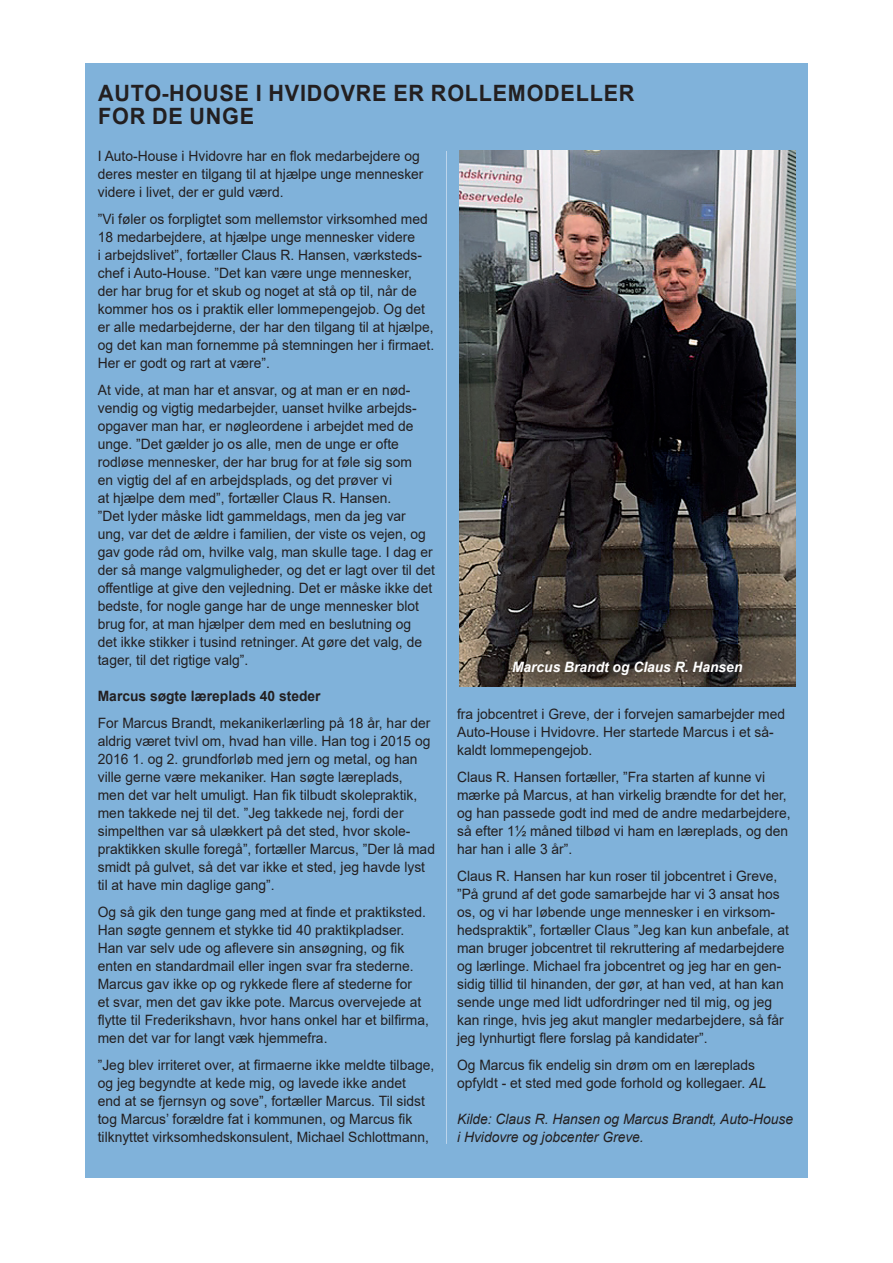
<style>
.page{position:relative;width:893px;height:1263px;background:#fff}
.page>*{position:absolute;margin:0;border:0;box-sizing:border-box;transform-origin:0 0}
.Overskrift_-_HVID{font:700 22.5px/22.5px "Arial";letter-spacing:.035em;color:#231f20;scale:.96 1}
.Brødtekst_-_HVID{font:14.25px/18px "Arial";color:#231f20}
.Kildeangivelse_-_HVI{font:italic 14.25px/18px "Arial";color:#231f20}
.Mellemrubrik_-_HVID{font:700 14.25px "Arial";color:#231f20}
.Billedtekst_-_SORT{font:italic 700 14.25px "Arial";color:#fff}
.s1{font-style:italic}
</style>
<div class="page">
<div style="left:85px;top:64px;width:723px;height:74px;background:#80b2da"></div>
<div style="left:85px;top:138px;width:723px;height:1040px;background:#80b2da"></div>
<hr style="left:446px;top:151px;width:1px;height:993px;background:#bcd5ec">
<img style="left:459px;top:151px;width:336px;height:536px">
<p class="Overskrift_-_HVID" style="left:98px;top:83px;width:560px">AUTO-HOUSE I HVIDOVRE ER ROLLEMODELLER<br>FOR DE UNGE</p>
<p class="Brødtekst_-_HVID" style="left:98px;top:147px;width:327px">I Auto-House i Hvidovre har en flok medarbejdere og deres mester en tilgang til at hjælpe unge mennesker videre i livet, der er guld værd.</p>
<p class="Brødtekst_-_HVID" style="left:98px;top:210px;width:338px">”Vi føler os forpligtet som mellemstor virksomhed med 18 medarbejdere, at hjælpe unge mennesker videre<br>i arbejdslivet”, fortæller Claus R. Hansen, værksteds&shy;chef i Auto-House. ”Det kan være unge mennesker, der har brug for et skub og noget at stå op til, når de kommer hos os i praktik eller lommepengejob. Og det er alle medarbejderne, der har den tilgang til at hjælpe, og det kan man fornemme på stemningen her i firmaet.<br>Her er godt og rart at være”.</p>
<p class="Brødtekst_-_HVID" style="left:98px;top:381px;width:339px">At vide, at man har et ansvar, og at man er en nød&shy;vendig og vigtig medarbejder, uanset hvilke arbejds&shy;opgaver man har, er nøgleordene i arbejdet med de unge. ”Det gælder jo os alle, men de unge er ofte rodløse mennesker, der har brug for at føle sig som<br>en vigtig del af en arbejdsplads, og det prøver vi<br>at hjælpe dem med”, fortæller Claus R. Hansen.<br>”Det lyder måske lidt gammeldags, men da jeg var ung, var det de ældre i familien, der viste os vejen, og gav gode råd om, hvilke valg, man skulle tage. I dag er der så mange valgmuligheder, og det er lagt over til det offentlige at give den vejledning. Det er måske ikke det bedste, for nogle gange har de unge mennesker blot brug for, at man hjælper dem med en beslutning og<br>det ikke stikker i tusind retninger. At gøre det valg, de tager, til det rigtige valg”.</p>
<p class="Mellemrubrik_-_HVID" style="left:98px;top:686px;width:224px">Marcus søgte læreplads 40 steder</p>
<p class="Brødtekst_-_HVID" style="left:98px;top:714px;width:339px">For Marcus Brandt, mekanikerlærling på 18 år, har der aldrig været tvivl om, hvad han ville. Han tog i 2015 og 2016 1. og 2. grundforløb med jern og metal, og han ville gerne være mekaniker. Han søgte læreplads,<br>men det var helt umuligt. Han fik tilbudt skolepraktik, men takkede nej til det. ”Jeg takkede nej, fordi der simpelthen var så ulækkert på det sted, hvor skole&shy;praktikken skulle foregå”, fortæller Marcus, ”Der lå mad smidt på gulvet, så det var ikke et sted, jeg havde lyst til at have min daglige gang”.</p>
<p class="Brødtekst_-_HVID" style="left:98px;top:903px;width:333px">Og så gik den tunge gang med at finde et praktiksted.<br>Han søgte gennem et stykke tid 40 praktikpladser.<br>Han var selv ude og aflevere sin ansøgning, og fik enten en standardmail eller ingen svar fra stederne.<br>Marcus gav ikke op og rykkede flere af stederne for<br>et svar, men det gav ikke pote. Marcus overvejede at flytte til Frederikshavn, hvor hans onkel har et bilfirma, men det var for langt væk hjemmefra.</p>
<p class="Brødtekst_-_HVID" style="left:98px;top:1056px;width:338px">”Jeg blev irriteret over, at firmaerne ikke meldte tilbage, og jeg begyndte at kede mig, og lavede ikke andet<br>end at se fjernsyn og sove”, fortæller Marcus. Til sidst tog Marcus’ forældre fat i kommunen, og Marcus fik tilknyttet virksomhedskonsulent, Michael Schlottmann,</p>
<p class="Billedtekst_-_SORT" style="left:512px;top:657px;width:232px">Marcus Brandt og Claus R. Hansen</p>
<p class="Brødtekst_-_HVID" style="left:457px;top:705px;width:330px">fra jobcentret i Greve, der i forvejen samarbejder med<br>Auto-House i Hvidovre. Her startede Marcus i et så&shy;kaldt lommepengejob.</p>
<p class="Brødtekst_-_HVID" style="left:457px;top:768px;width:335px">Claus R. Hansen fortæller, ”Fra starten af kunne vi mærke på Marcus, at han virkelig brændte for det her, og han passede godt ind med de andre medarbejdere, så efter 1½ måned tilbød vi ham en læreplads, og den har han i alle 3 år”.</p>
<p class="Brødtekst_-_HVID" style="left:457px;top:867px;width:333px">Claus R. Hansen har kun roser til jobcentret i Greve, ”På grund af det gode samarbejde har vi 3 ansat hos os, og vi har løbende unge mennesker i en virksom&shy;hedspraktik”, fortæller Claus ”Jeg kan kun anbefale, at man bruger jobcentret til rekruttering af medarbejdere og lærlinge. Michael fra jobcentret og jeg har en gen&shy;sidig tillid til hinanden, der gør, at han ved, at han kan sende unge med lidt udfordringer ned til mig, og jeg kan ringe, hvis jeg akut mangler medarbejdere, så får jeg lynhurtigt flere forslag på kandidater”.</p>
<p class="Brødtekst_-_HVID" style="left:457px;top:1056px;width:310px">Og Marcus fik endelig sin drøm om en læreplads opfyldt - et sted med gode forhold og kollegaer. <span class="s1">AL</span></p>
<p class="Kildeangivelse_-_HVI" style="left:457px;top:1111px;width:337px">Kilde: Claus R. Hansen og Marcus Brandt, Auto-House i Hvidovre og jobcenter Greve.</p>
</div>
